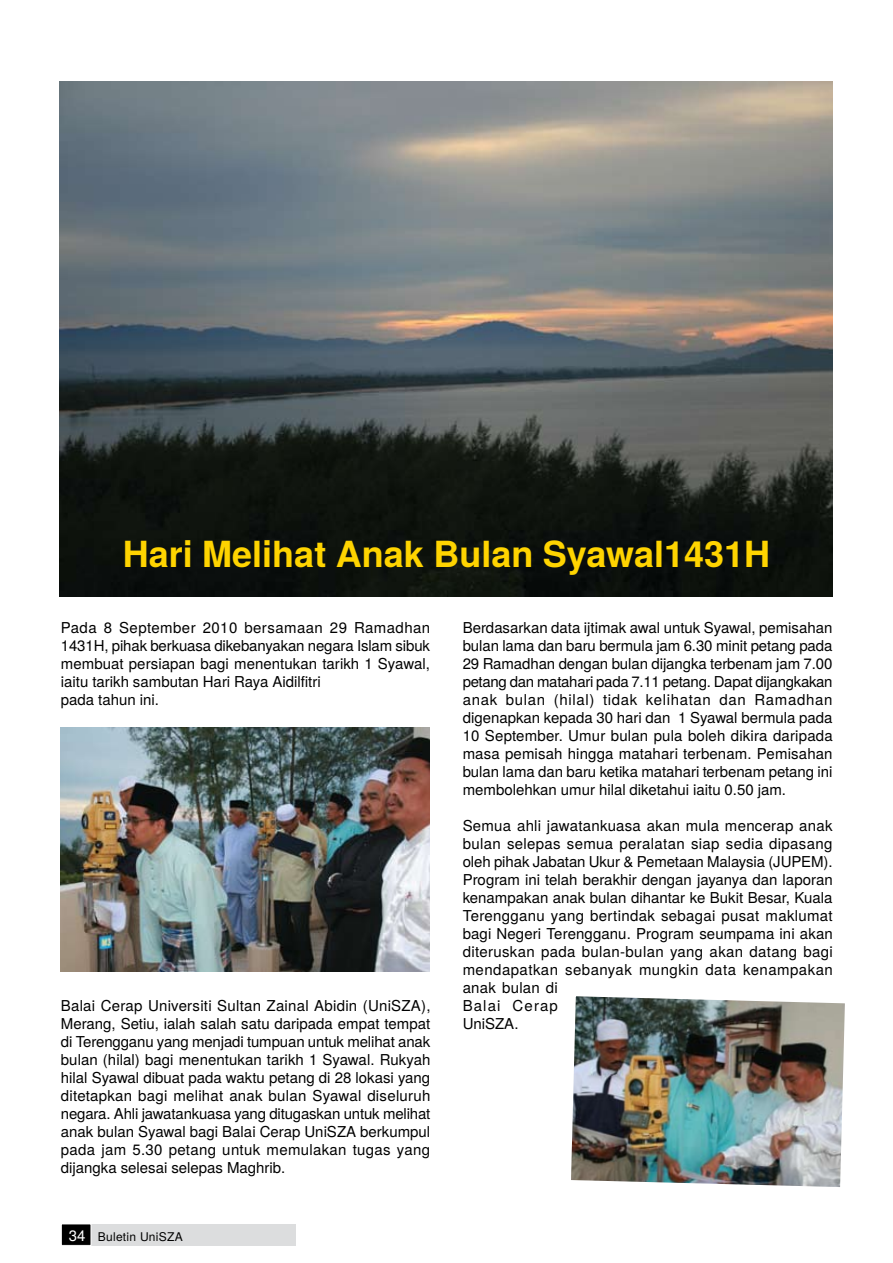
<style>
.page{position:relative;width:893px;height:1263px;background:#fff}
.page>*{position:absolute;margin:0;border:0;box-sizing:border-box;transform-origin:0 0}
.t1{font:700 36px "Te X Gyre Heros";color:#ffd400}
.t2{font:15px/18px "Te X Gyre Heros";letter-spacing:.005em;color:#000}
.t3{font:12px "Te X Gyre Heros";letter-spacing:.025em;color:#000}
.s1{font-size:15px;color:#fff}
</style>
<div class="page">
<div style="left:61px;top:1224px;width:235px;height:21px;background:#dcddde"></div>
<div style="left:61px;top:1224px;width:30px;height:21px;background:#000"></div>
<img style="left:60px;top:81px;width:773px;height:515px">
<img style="left:60px;top:727px;width:370px;height:244px">
<img style="left:571px;top:996px;width:274px;height:191px">
<h1 class="t1" style="left:123px;top:526px;width:649px">Hari Melihat Anak Bulan Syawal1431H</h1>
<p class="t2" style="left:61px;top:617px;width:371px">Pada 8 September 2010 bersamaan 29 Ramadhan 1431H, pihak berkuasa dikebanyakan negara Islam sibuk membuat persiapan bagi menentukan tarikh 1 Syawal, iaitu tarikh sambutan Hari Raya Aidilfitri<br>pada tahun ini.</p>
<p class="t2" style="left:61px;top:995px;width:371px;text-align:justify">Balai Cerap Universiti Sultan Zainal Abidin (UniSZA), Merang, Setiu, ialah salah satu daripada empat tempat di Terengganu yang menjadi tumpuan untuk melihat anak bulan (hilal) bagi menentukan tarikh 1 Syawal. Rukyah hilal Syawal dibuat pada waktu petang di 28 lokasi yang ditetapkan bagi melihat anak bulan Syawal diseluruh negara. Ahli jawatankuasa yang ditugaskan untuk melihat anak bulan Syawal bagi Balai Cerap UniSZA berkumpul pada jam 5.30 petang untuk memulakan tugas yang dijangka selesai selepas Maghrib.</p>
<p class="t3" style="left:69px;top:1227px;width:115px"><span class="s1">34</span> Buletin UniSZA</p>
<p class="t2" style="left:463px;top:617px;width:372px;text-align:justify">Berdasarkan data ijtimak awal untuk Syawal, pemisahan bulan lama dan baru bermula jam 6.30 minit petang pada 29 Ramadhan dengan bulan dijangka terbenam jam 7.00 petang dan matahari pada 7.11 petang. Dapat dijangkakan anak bulan (hilal) tidak kelihatan dan Ramadhan digenapkan kepada 30 hari dan 1 Syawal bermula pada 10 September. Umur bulan pula boleh dikira daripada masa pemisah hingga matahari terbenam. Pemisahan bulan lama dan baru ketika matahari terbenam petang ini membolehkan umur hilal diketahui iaitu 0.50 jam.</p>
<p class="t2" style="left:463px;top:815px;width:372px">Semua ahli jawatankuasa akan mula mencerap anak bulan selepas semua peralatan siap sedia dipasang oleh pihak Jabatan Ukur &amp; Pemetaan Malaysia (JUPEM).<br>Program ini telah berakhir dengan jayanya dan laporan kenampakan anak bulan dihantar ke Bukit Besar, Kuala Terengganu yang bertindak sebagai pusat maklumat bagi Negeri Terengganu. Program seumpama ini akan diteruskan pada bulan-bulan yang akan datang bagi mendapatkan sebanyak mungkin data kenampakan anak bulan di<br>Balai Cerap<br>UniSZA.</p>
</div>
